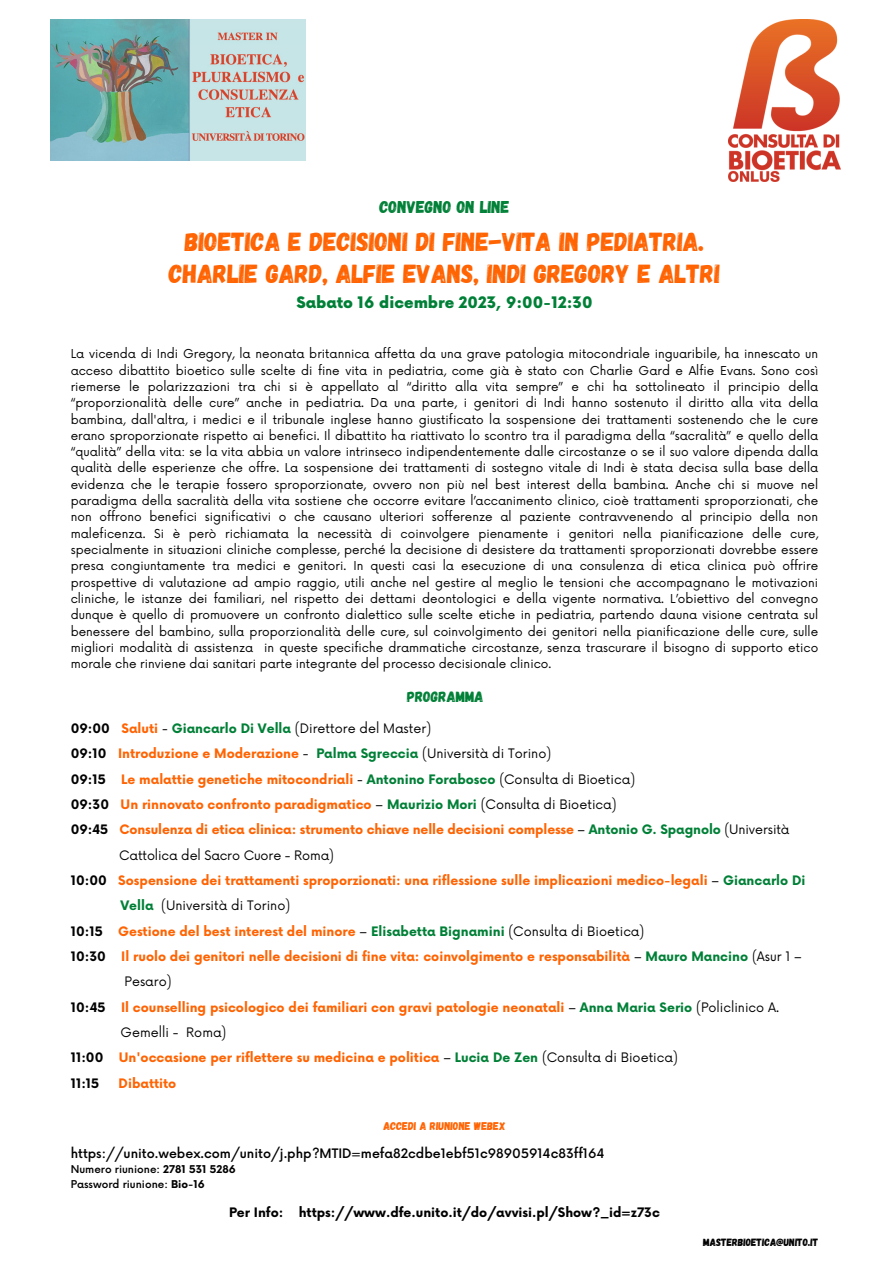
<style>
.page{position:relative;width:893px;height:1263px;background:#fff}
.page>*{position:absolute;margin:0;border:0;box-sizing:border-box;transform-origin:0 0}
.t1{font:26.1px "Gagalin";color:#ff6302}
.t2{font:17.1px "Gagalin";color:#008037}
.t3{font:900 15.45px "Now";color:#008037}
.t4{font:15px "Gagalin";color:#008037}
.t5{font:700 12.75px "Now";color:#ff6302}
.t6{font:12.75px "Now";color:#000}
.t7{font:500 12.75px "Now";color:#000}
.t8{font:700 12.75px "Now";color:#000}
.t9{font:12px/16.4px "Now";color:#000;text-align:justify}
.t10{font:11.25px "Gagalin";color:#ff6302}
.t11{font:500 10.5px "Now";color:#000}
.t12{font:10.5px "Gagalin";color:#000}
.s1{font-weight:700}
.s2{font-weight:700;color:#ff6302}
.s3{font-weight:700;color:#008037}
.s4{color:#000}
.s5{font-weight:400;color:#000}
.s6{color:#008037}
</style>
<div class="page">
<img style="left:50px;top:20px;width:255px;height:140px">
<img style="left:729px;top:20px;width:111px;height:162px">
<p class="t2" style="left:379px;top:196px;width:132px">CONVEGNO ON LINE</p>
<p class="t1" style="left:185px;top:225px;width:521px">BIOETICA E DECISIONI DI FINE-VITA IN PEDIATRIA.</p>
<p class="t1" style="left:169px;top:257px;width:553px">CHARLIE GARD, ALFIE EVANS, INDI GREGORY E ALTRI</p>
<p class="t3" style="left:296px;top:294px;width:298px">Sabato 16 dicembre 2023, 9:00-12:30</p>
<p class="t9" style="left:71px;top:346px;width:749px">La vicenda di Indi Gregory, la neonata britannica affetta da una grave patologia mitocondriale inguaribile, ha innescato un acceso dibattito bioetico sulle scelte di fine vita in pediatria, come già è stato con Charlie Gard e Alfie Evans. Sono così riemerse le polarizzazioni tra chi si è appellato al “diritto alla vita sempre” e chi ha sottolineato il principio della “proporzionalità delle cure” anche in pediatria. Da una parte, i genitori di Indi hanno sostenuto il diritto alla vita della bambina, dall'altra, i medici e il tribunale inglese hanno giustificato la sospensione dei trattamenti sostenendo che le cure erano sproporzionate rispetto ai benefici. Il dibattito ha riattivato lo scontro tra il paradigma della “sacralità” e quello della “qualità” della vita: se la vita abbia un valore intrinseco indipendentemente dalle circostanze o se il suo valore dipenda dalla qualità delle esperienze che offre. La sospensione dei trattamenti di sostegno vitale di Indi è stata decisa sulla base della evidenza che le terapie fossero sproporzionate, ovvero non più nel best interest della bambina. Anche chi si muove nel paradigma della sacralità della vita sostiene che occorre evitare l’accanimento clinico, cioè trattamenti sproporzionati, che non offrono benefici significativi o che causano ulteriori sofferenze al paziente contravvenendo al principio della non maleficenza. Si è però richiamata la necessità di coinvolgere pienamente i genitori nella pianificazione delle cure, specialmente in situazioni cliniche complesse, perché la decisione di desistere da trattamenti sproporzionati dovrebbe essere presa congiuntamente tra medici e genitori. In questi casi la esecuzione di una consulenza di etica clinica può offrire prospettive di valutazione ad ampio raggio, utili anche nel gestire al meglio le tensioni che accompagnano le motivazioni cliniche, le istanze dei familiari, nel rispetto dei dettami deontologici e della vigente normativa. L’obiettivo del convegno dunque è quello di promuovere un confronto dialettico sulle scelte etiche in pediatria, partendo dauna visione centrata sul benessere del bambino, sulla proporzionalità delle cure, sul coinvolgimento dei genitori nella pianificazione delle cure, sulle migliori modalità di assistenza in queste specifiche drammatiche circostanze, senza trascurare il bisogno di supporto etico morale che rinviene dai sanitari parte integrante del processo decisionale clinico.</p>
<p class="t4" style="left:407px;top:687px;width:78px">PROGRAMMA</p>
<p class="t6" style="left:71px;top:721px;width:362px"><span class="s1">09:00</span> <span class="s2">Saluti</span> - <span class="s3">Giancarlo Di Vella</span> (Direttore del Master)</p>
<p class="t5" style="left:71px;top:747px;width:482px"><span class="s4">09:10</span> Introduzione e Moderazione <span class="s5">-</span> <span class="s6">Palma Sgreccia</span> <span class="s5">(Università di Torino)</span></p>
<p class="t5" style="left:71px;top:772px;width:566px"><span class="s4">09:15</span> Le malattie genetiche mitocondriali <span class="s5">-</span> <span class="s6">Antonino Forabosco</span> <span class="s5">(Consulta di Bioetica)</span></p>
<p class="t5" style="left:71px;top:797px;width:547px"><span class="s4">09:30</span> Un rinnovato confronto paradigmatico <span class="s5">–</span> <span class="s6">Maurizio Mori</span> <span class="s5">(Consulta di Bioetica)</span></p>
<p class="t5" style="left:71px;top:823px;width:720px"><span class="s4">09:45</span> Consulenza di etica clinica: strumento chiave nelle decisioni complesse <span class="s5">–</span> <span class="s6">Antonio G. Spagnolo</span> <span class="s5">(Università</span></p>
<p class="t6" style="left:119px;top:848px;width:216px">Cattolica del Sacro Cuore - Roma)</p>
<p class="t5" style="left:71px;top:873px;width:736px"><span class="s4">10:00</span> Sospensione dei trattamenti sproporzionati: una riflessione sulle implicazioni medico-legali <span class="s5">–</span> <span class="s6">Giancarlo Di</span></p>
<p class="t6" style="left:120px;top:898px;width:171px"><span class="s3">Vella</span> (Università di Torino)</p>
<p class="t5" style="left:71px;top:924px;width:575px"><span class="s4">10:15</span> Gestione del best interest del minore <span class="s5">–</span> <span class="s6">Elisabetta Bignamini</span> <span class="s5">(Consulta di Bioetica)</span></p>
<p class="t5" style="left:71px;top:949px;width:732px"><span class="s4">10:30</span> Il ruolo dei genitori nelle decisioni di fine vita: coinvolgimento e responsabilità <span class="s5">–</span> <span class="s6">Mauro Mancino</span> <span class="s5">(Asur 1 –</span></p>
<p class="t6" style="left:124px;top:974px;width:49px">Pesaro)</p>
<p class="t5" style="left:71px;top:1000px;width:710px"><span class="s4">10:45</span> Il counselling psicologico dei familiari con gravi patologie neonatali <span class="s5">–</span> <span class="s6">Anna Maria Serio</span> <span class="s5">(Policlinico A.</span></p>
<p class="t6" style="left:121px;top:1025px;width:107px">Gemelli - Roma)</p>
<p class="t5" style="left:71px;top:1051px;width:608px"><span class="s4">11:00</span> Un'occasione per riflettere su medicina e politica <span class="s5">–</span> <span class="s6">Lucia De Zen</span> <span class="s5">(Consulta di Bioetica)</span></p>
<p class="t8" style="left:71px;top:1076px;width:30px">11:15</p>
<p class="t5" style="left:119px;top:1076px;width:59px">Dibattito</p>
<p class="t10" style="left:383px;top:1118px;width:124px">ACCEDI A RIUNIONE WEBEX</p>
<p class="t7" style="left:71px;top:1146px;width:535px">https://unito.webex.com/unito/j.php?MTID=mefa82cdbe1ebf51c98905914c83ff164</p>
<p class="t11" style="left:71px;top:1164px;width:166px">Numero riunione: <span class="s1">2781 531 5286</span></p>
<p class="t11" style="left:71px;top:1178px;width:135px">Password riunione: <span class="s1">Bio-16</span></p>
<p class="t8" style="left:229px;top:1205px;width:432px">Per Info: https://www.dfe.unito.it/do/avvisi.pl/Show?_id=z73c</p>
<p class="t12" style="left:703px;top:1235px;width:117px">MASTERBIOETICA@UNITO.IT</p>
</div>
